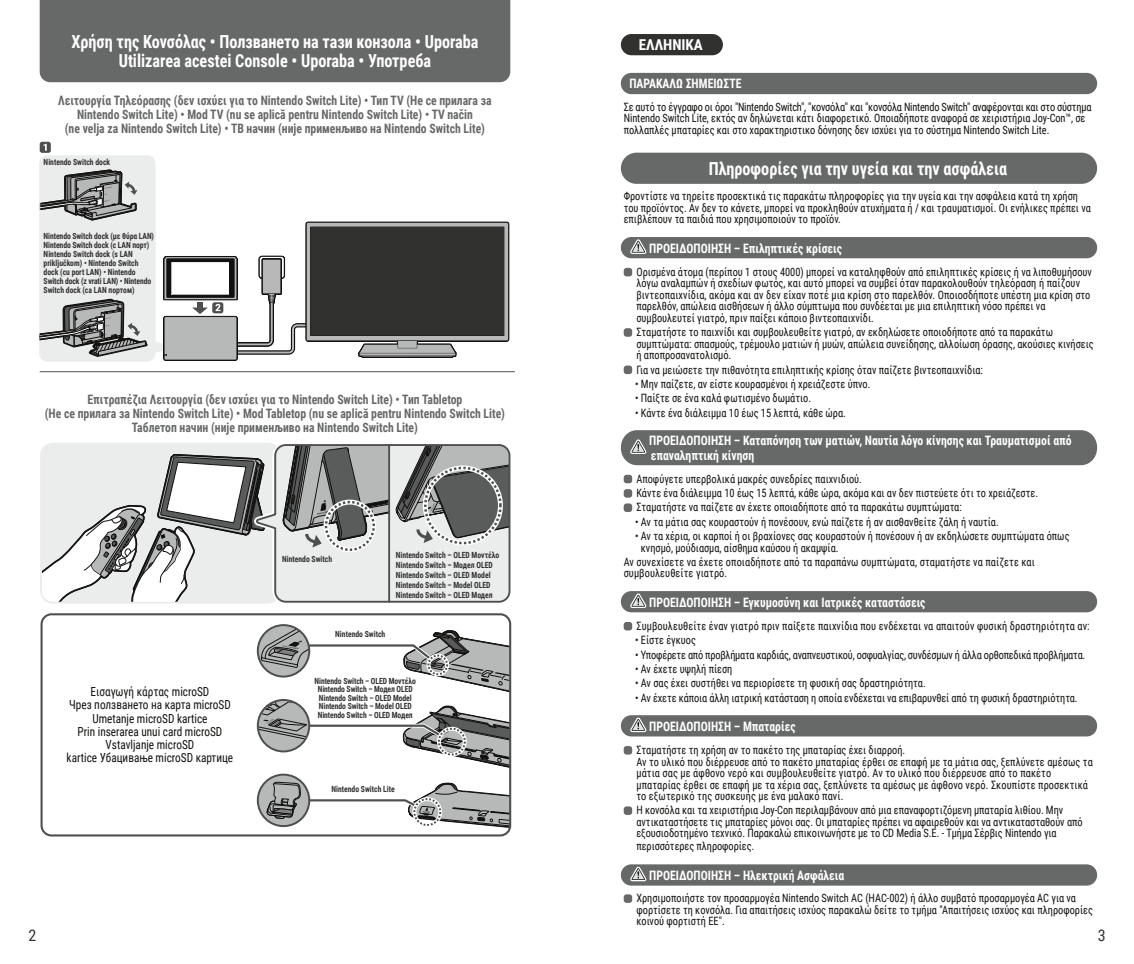
<style>
.page{position:relative;width:1134px;height:964px;background:#fff}
.page>*{position:absolute;margin:0;border:0;box-sizing:border-box;transform-origin:0 0}
.t1{font:700 18px/19.8px "Roboto Condensed";color:#fff;text-align:center;scale:.9 1}
.t2{font:16px "Roboto Condensed";color:#313230}
.t3{font:700 15px "Roboto Condensed";color:#fff}
.t4{font:700 13px/14.2px "Roboto Condensed";color:#676968;text-align:center;scale:.9 1}
.t5{font:700 13px/14.2px "Roboto Condensed";color:#fff;scale:.9 1}
.t6{font:12.4px/13.2px "Roboto Condensed";color:#11110f;text-align:center;scale:.9 1}
.t7{font:11.6px/11.6px "Roboto Condensed";color:#11110f;scale:.9 1}
.t8{font:11.6px "Roboto Condensed";letter-spacing:-.02em;color:#11110f;scale:.9 1}
.t9{font:700 8.4px/9px "Roboto Condensed";color:#313230;scale:.9 1}
</style>
<div class="page">
<div style="left:40px;top:0;width:470px;height:82px;background:#676968"></div>
<svg style="left:258px;top:616px;width:252px;height:219px"></svg>
<div style="left:41px;top:613px;width:470px;height:223px;border:2px solid #4d4f4e;border-radius:10px"></div>
<div style="left:621px;top:73px;width:476px;height:21px;background:#676968;border-radius:10px"></div>
<div style="left:621px;top:153px;width:476px;height:31px;background:#676968;border-radius:16px"></div>
<div style="left:621px;top:237px;width:476px;height:21px;background:#676968;border-radius:10px"></div>
<svg style="left:630px;top:239px;width:17px;height:15px"></svg>
<div style="left:624px;top:268px;width:8px;height:8px;background:#676968;border-radius:3px"></div>
<div style="left:624px;top:328px;width:8px;height:9px;background:#676968;border-radius:3px"></div>
<div style="left:624px;top:365px;width:8px;height:9px;background:#676968;border-radius:3px"></div>
<div style="left:621px;top:430px;width:476px;height:35px;background:#676968;border-radius:17px"></div>
<svg style="left:630px;top:439px;width:17px;height:15px"></svg>
<div style="left:624px;top:475px;width:8px;height:8px;background:#676968;border-radius:3px"></div>
<div style="left:624px;top:489px;width:8px;height:9px;background:#676968;border-radius:3px"></div>
<div style="left:624px;top:503px;width:8px;height:9px;background:#676968;border-radius:3px"></div>
<div style="left:621px;top:591px;width:476px;height:21px;background:#676968;border-radius:10px"></div>
<svg style="left:630px;top:593px;width:17px;height:15px"></svg>
<div style="left:624px;top:622px;width:8px;height:8px;background:#676968;border-radius:3px"></div>
<div style="left:621px;top:715px;width:476px;height:21px;background:#676968;border-radius:10px"></div>
<svg style="left:630px;top:717px;width:17px;height:16px"></svg>
<div style="left:624px;top:746px;width:8px;height:8px;background:#676968;border-radius:3px"></div>
<div style="left:624px;top:806px;width:8px;height:9px;background:#676968;border-radius:3px"></div>
<div style="left:621px;top:864px;width:476px;height:21px;background:#676968;border-radius:10px"></div>
<svg style="left:630px;top:866px;width:17px;height:16px"></svg>
<div style="left:624px;top:894px;width:8px;height:9px;background:#676968;border-radius:3px"></div>
<div style="left:621px;top:34px;width:102px;height:21px;background:#313230;border-radius:11px"></div>
<div style="left:40px;top:142px;width:11px;height:11px;background:#4d4f4e;border-radius:2px"></div>
<hr style="left:40px;top:371px;width:475px;height:1px;background:#4d4f4e">
<svg style="left:39px;top:144px;width:471px;height:218px"></svg>
<svg style="left:41px;top:443px;width:470px;height:161px;background:#c4c5c4"></svg>
<div style="left:423px;top:465px;width:80px;height:80px;border:5px solid #fff;border-radius:50%"></div>
<div style="left:424px;top:467px;width:78px;height:77px;border:2px dashed #4d4f4e;border-radius:50%"></div>
<hr style="left:388px;top:445px;width:2px;height:157px;background:#4d4f4e">
<h1 class="t1" style="left:71px;top:31px;width:454px">Χρήση της Κονσόλας • Ползването на тази конзола • Uporaba<br>Utilizarea acestei Console • Uporaba • Употреба</h1>
<p class="t3" style="left:639px;top:34px;width:65px">ΕΛΛΗΝΙΚΆ</p>
<p class="t5" style="left:629px;top:76px;width:126px">ΠΑΡΑΚΑΛΩ ΣΗΜΕΙΩΣΤΕ</p>
<p class="t7" style="left:624px;top:100px;width:521px">Σε αυτό το έγγραφο οι όροι "Nintendo Switch", "κονσόλα" και "κονσόλα Nintendo Switch" αναφέρονται και στο σύστημα<br>Nintendo Switch Lite, εκτός αν δηλώνεται κάτι διαφορετικό. Οποιαδήποτε αναφορά σε χειριστήρια Joy-Con™, σε πολλαπλές μπαταρίες και στο χαρακτηριστικο δόνησης δεν ισχύει για το σύστημα Nintendo Switch Lite.</p>
<h1 class="t1" style="left:709px;top:158px;width:333px">Πληροφορίες για την υγεία και την ασφάλεια</h1>
<p class="t7" style="left:624px;top:190px;width:521px">Φροντίστε να τηρείτε προσεκτικά τις παρακάτω πληροφορίες για την υγεία και την ασφάλεια κατά τη χρήση του προϊόντος. Αν δεν το κάνετε, μπορεί να προκληθούν ατυχήματα ή / και τραυματισμοί. Οι ενήλικες πρέπει να επιβλέπουν τα παιδιά που χρησιμοποιούν το προϊόν.</p>
<p class="t5" style="left:649px;top:240px;width:216px">ΠΡΟΕΙΔΟΠΟΙΗΣΗ – Επιληπτικές κρίσεις</p>
<p class="t7" style="left:636px;top:265px;width:508px">Ορισμένα άτομα (περίπου 1 στους 4000) μπορεί να καταληφθούν από επιληπτικές κρίσεις ή να λιποθυμήσουν λόγω αναλαμπών ή σχεδίων φωτός, και αυτό μπορεί να συμβεί όταν παρακολουθούν τηλεόραση ή παίζουν βιντεοπαιχνίδια, ακόμα και αν δεν είχαν ποτέ μια κρίση στο παρελθόν. Οποιοσδήποτε υπέστη μια κρίση στο παρελθόν, απώλεια αισθήσεων ή άλλο σύμπτωμα που συνδέεται με μια επιληπτική νόσο πρέπει να συμβουλευτεί γιατρό, πριν παίξει κάποιο βιντεοπαιχνίδι.</p>
<p class="t7" style="left:636px;top:326px;width:510px">Σταματήστε το παιχνίδι και συμβουλευθείτε γιατρό, αν εκδηλώσετε οποιοδήποτε από τα παρακάτω συμπτώματα: σπασμούς, τρέμουλο ματιών ή μυών, απώλεια συνείδησης, αλλοίωση όρασης, ακούσιες κινήσεις ή αποπροσανατολισμό.</p>
<p class="t7" style="left:636px;top:363px;width:386px">Για να μειώσετε την πιθανότητα επιληπτικής κρίσης όταν παίζετε βιντεοπαιχνίδια:</p>
<p class="t7" style="left:635px;top:377px;width:263px">• Μην παίζετε, αν είστε κουρασμένοι ή χρειάζεστε ύπνο.</p>
<p class="t7" style="left:635px;top:392px;width:197px">• Παίξτε σε ένα καλά φωτισμένο δωμάτιο.</p>
<p class="t7" style="left:635px;top:406px;width:236px">• Κάντε ένα διάλειμμα 10 έως 15 λεπτά, κάθε ώρα.</p>
<p class="t5" style="left:649px;top:433px;width:471px">ΠΡΟΕΙΔΟΠΟΙΗΣΗ – Καταπόνηση των ματιών, Ναυτία λόγο κίνησης και Τραυματισμοί από επαναληπτική κίνηση</p>
<p class="t7" style="left:636px;top:471px;width:448px;line-height:14.4px">Αποφύγετε υπερβολικά μακρές συνεδρίες παιχνιδιού.<br>Κάντε ένα διάλειμμα 10 έως 15 λεπτά, κάθε ώρα, ακόμα και αν δεν πιστεύετε ότι το χρειάζεστε.<br>Σταματήστε να παίζετε αν έχετε οποιαδήποτε από τα παρακάτω συμπτώματα:</p>
<p class="t7" style="left:635px;top:515px;width:406px">• Αν τα μάτια σας κουραστούν ή πονέσουν, ενώ παίζετε ή αν αισθανθείτε ζάλη ή ναυτία.</p>
<p class="t7" style="left:641px;top:530px;width:478px;text-indent:-6px">• Αν τα χέρια, οι καρποί ή οι βραχίονες σας κουραστούν ή πονέσουν ή αν εκδηλώσετε συμπτώματα όπως κνησμό, μούδιασμα, αίσθημα καύσου ή ακαμψία.</p>
<p class="t7" style="left:624px;top:555px;width:458px">Αν συνεχίσετε να έχετε οποιαδήποτε από τα παραπάνω συμπτώματα, σταματήστε να παίζετε και συμβουλευθείτε γιατρό.</p>
<p class="t5" style="left:649px;top:594px;width:309px">ΠΡΟΕΙΔΟΠΟΙΗΣΗ – Εγκυμοσύνη και Ιατρικές καταστάσεις</p>
<p class="t7" style="left:636px;top:619px;width:505px">Συμβουλευθείτε έναν γιατρό πριν παίξετε παιχνίδια που ενδέχεται να απαιτούν φυσική δραστηριότητα αν:</p>
<p class="t7" style="left:635px;top:634px;width:69px">• Είστε έγκυος</p>
<p class="t8" style="left:635px;top:646px;width:502px">• Υποφέρετε από προβλήματα καρδιάς, αναπνευστικού, οσφυαλγίας, συνδέσμων ή άλλα ορθοπεδικά προβλήματα.</p>
<p class="t7" style="left:635px;top:662px;width:110px">• Αν έχετε υψηλή πίεση</p>
<p class="t7" style="left:635px;top:677px;width:325px">• Αν σας έχει συστήθει να περιορίσετε τη φυσική σας δραστηριότητα.</p>
<p class="t7" style="left:635px;top:691px;width:493px">• Αν έχετε κάποια άλλη ιατρική κατάσταση η οποία ενδέχεται να επιβαρυνθεί από τη φυσική δραστηριότητα.</p>
<p class="t5" style="left:649px;top:718px;width:164px">ΠΡΟΕΙΔΟΠΟΙΗΣΗ – Μπαταρίες</p>
<p class="t7" style="left:636px;top:743px;width:509px">Σταματήστε τη χρήση αν το πακέτο της μπαταρίας έχει διαρροή.<br>Αν το υλικό που διέρρευσε από το πακέτο μπαταρίας έρθει σε επαφή με τα μάτια σας, ξεπλύνετε αμέσως τα μάτια σας με άφθονο νερό και συμβουλευθείτε γιατρό. Αν το υλικό που διέρρευσε από το πακέτο μπαταρίας έρθει σε επαφή με τα χέρια σας, ξεπλύνετε τα αμέσως με άφθονο νερό. Σκουπίστε προσεκτικά το εξωτερικό της συσκευής με ένα μαλακό πανί.</p>
<p class="t7" style="left:636px;top:804px;width:497px">Η κονσόλα και τα χειριστήρια Joy-Con περιλαμβάνουν από μια επαναφορτιζόμενη μπαταρία λιθίου. Μην αντικαταστήσετε τις μπαταρίες μόνοι σας. Οι μπαταρίες πρέπει να αφαιρεθούν και να αντικατασταθούν από εξουσιοδοτημένο τεχνικό. Παρακαλώ επικοινωνήστε με το CD Media S.E. - Τμήμα Σέρβις Nintendo για περισσότερες πληροφορίες.</p>
<p class="t5" style="left:649px;top:867px;width:218px">ΠΡΟΕΙΔΟΠΟΙΗΣΗ – Ηλεκτρική Ασφάλεια</p>
<p class="t7" style="left:636px;top:892px;width:509px">Χρησιμοποιήστε τον προσαρμογέα Nintendo Switch AC (HAC-002) ή άλλο συμβατό προσαρμογέα AC για να φορτίσετε τη κονσόλα. Για απαιτήσεις ισχύος παρακαλώ δείτε το τμήμα "Απαιτήσεις ισχύος και πληροφορίες κοινού φορτιστή ΕΕ".</p>
<p class="t4" style="left:58px;top:93px;width:483px">Λειτουργία Τηλεόρασης (δεν ισχύει για το Nintendo Switch Lite) • Тип TV (Не се прилага за<br>Nintendo Switch Lite) • Mod TV (nu se aplică pentru Nintendo Switch Lite) • TV način<br>(ne velja za Nintendo Switch Lite) • ТВ начин (није применљиво на Nintendo Switch Lite)</p>
<p class="t9" style="left:44px;top:157px;width:75px">Nintendo Switch dock</p>
<p class="t9" style="left:44px;top:231px;width:124px">Nintendo Switch dock (με θύρα LAN)<br>Nintendo Switch dock (с LAN порт)<br>Nintendo Switch dock (s LAN priključkom) • Nintendo Switch dock (cu port LAN) • Nintendo<br>Switch dock (z vrati LAN) • Nintendo<br>Switch dock (са LAN портом)</p>
<p class="t4" style="left:45px;top:392px;width:513px">Επιτραπέζια Λειτουργία (δεν ισχύει για το Nintendo Switch Lite) • Тип Tabletop<br>(Не се прилага за Nintendo Switch Lite) • Mod Tabletop (nu se aplică pentru Nintendo Switch Lite)<br>Таблетоп начин (није применљиво на Nintendo Switch Lite)</p>
<p class="t9" style="left:282px;top:554px;width:57px">Nintendo Switch</p>
<p class="t9" style="left:396px;top:550px;width:117px;line-height:10px">Nintendo Switch – OLED Μοντέλο<br>Nintendo Switch – Mодел OLED<br>Nintendo Switch – OLED Model<br>Nintendo Switch – Model OLED<br>Nintendo Switch – OLED Mодел</p>
<p class="t9" style="left:335px;top:630px;width:57px">Nintendo Switch</p>
<p class="t9" style="left:315px;top:676px;width:114px;text-align:center">Nintendo Switch – OLED Μοντέλο<br>Nintendo Switch – Mодел OLED<br>Nintendo Switch – OLED Model<br>Nintendo Switch – Model OLED<br>Nintendo Switch – OLED Mодел</p>
<p class="t6" style="left:67px;top:685px;width:187px">Εισαγωγή κάρτας microSD<br>Чрез ползването на карта microSD<br>Umetanje microSD kartice<br>Prin inserarea unui card microSD<br>Vstavljanje microSD<br>kartice Убацивање microSD картице</p>
<p class="t9" style="left:331px;top:784px;width:72px">Nintendo Switch Lite</p>
<h2 class="t2" style="left:28px;top:924px;width:9px">2</h2>
<h2 class="t2" style="left:1098px;top:924px;width:9px">3</h2>
</div>
